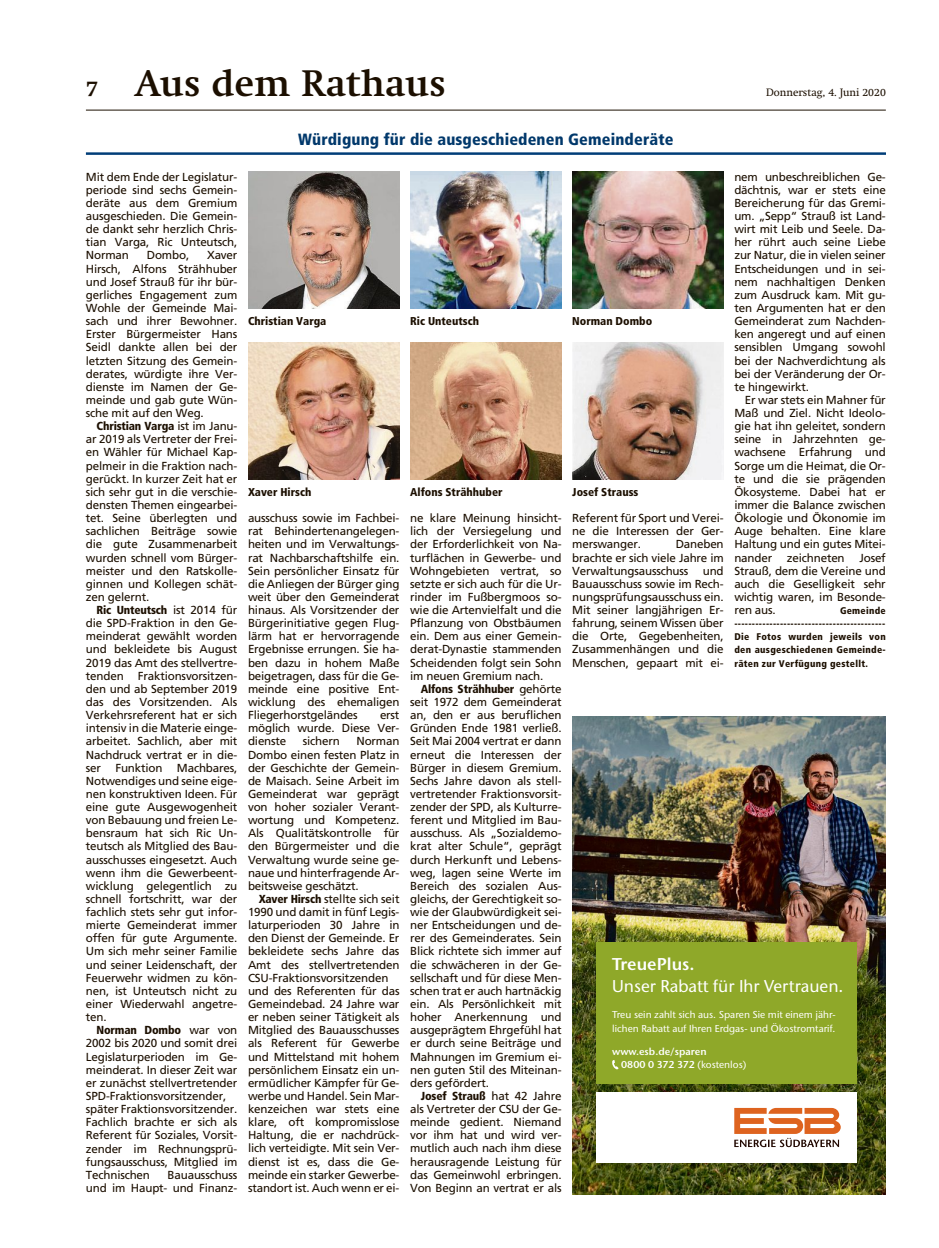
<style>
.page{position:relative;width:939px;height:1248px;background:#fff}
.page>*{position:absolute;margin:0;border:0;box-sizing:border-box;transform-origin:0 0}
.t1{font:700 36.25px "Swift";letter-spacing:.01em;color:#1c0f00}
.t2{font:500 17px "Stone Sans ITC Std";color:#fff}
.t3{font:600 17px "Stone Sans ITC Std";color:#fff}
.t4{font:900 condensed 16.25px "Frutiger";letter-spacing:.01em;color:#00386b}
.t5{font:11.62px/13.1px "Frutiger";letter-spacing:-.015em;color:#1c0f00;text-align:justify}
.t6{font:900 condensed 11.38px "Frutiger";color:#1c0f00}
.t7{font:10.62px "Swift";color:#1c0f00}
.t8{font:500 10px/13.5px "Stone Sans ITC Std";color:#fff}
.t9{font:600 10px/13.5px "Stone Sans ITC Std";color:#fff}
.t10{font:900 condensed 9.75px/13.1px "Frutiger";letter-spacing:.03em;color:#1c0f00;text-align:justify}
.s1{font-size:21.25px}
.s2{font-weight:900;font-stretch:condensed}
.s3{font-weight:500}
</style>
<div class="page">
<img style="left:572px;top:716px;width:314px;height:478px">
<div style="left:596px;top:942px;width:261px;height:141px;background:#8fa829"></div>
<svg style="left:612px;top:1060px;width:7px;height:10px"></svg>
<div style="left:596px;top:1091px;width:261px;height:71px;background:#fff"></div>
<svg style="left:734px;top:1107px;width:107px;height:39px"></svg>
<hr style="left:86px;top:110px;width:800px;height:1px;background:#1c0f00">
<hr style="left:86px;top:152px;width:800px;height:3px;background:#003d78">
<img style="left:248px;top:172px;width:152px;height:136px">
<img style="left:248px;top:342px;width:152px;height:137px">
<img style="left:410px;top:172px;width:152px;height:136px">
<img style="left:410px;top:342px;width:152px;height:137px">
<img style="left:572px;top:172px;width:152px;height:136px">
<img style="left:572px;top:342px;width:152px;height:137px">
<h1 class="t1" style="left:86px;top:62px;width:362px"><span class="s1">7</span> Aus dem Rathaus</h1>
<h3 class="t4" style="left:298px;top:133px;width:377px">Würdigung für die ausgeschiedenen Gemeinderäte</h3>
<p class="t7" style="left:766px;top:88px;width:121px">Donnerstag, 4. Juni 2020</p>
<p class="t5" style="left:86px;top:171px;width:153px">Mit dem Ende der Legislatur&shy;periode sind sechs Gemein&shy;deräte aus dem Gremium ausgeschieden. Die Gemein&shy;de dankt sehr herzlich Chris&shy;tian Varga, Ric Unteutsch, Norman</p>
<p class="t5" style="left:147px;top:250px;width:44px">Dombo,</p>
<p class="t5" style="left:86px;top:250px;width:153px;text-indent:121px">Xaver Hirsch, Alfons Strähhuber und Josef Strauß für ihr bür&shy;gerliches Engagement zum Wohle der Gemeinde Mai&shy;sach und ihrer Bewohner.<br>Erster Bürgermeister Hans Seidl dankte allen bei der letzten Sitzung des Gemein&shy;derates, würdigte ihre Ver&shy;dienste im Namen der Ge&shy;meinde und gab gute Wün&shy;sche mit auf den Weg.</p>
<p class="t5" style="left:86px;top:421px;width:153px;text-indent:11px"><span class="s2">Christian Varga</span> ist im Janu&shy;ar 2019 als Vertreter der Frei&shy;en Wähler für Michael Kap&shy;pelmeir in die Fraktion nach&shy;gerückt. In kurzer Zeit hat er sich sehr gut in die verschie&shy;densten Themen eingearbei&shy;tet. Seine überlegten und sachlichen Beiträge sowie die gute Zusammenarbeit wurden schnell vom Bürger&shy;meister und den Ratskolle&shy;ginnen und Kollegen schät&shy;zen gelernt.</p>
<p class="t5" style="left:86px;top:604px;width:153px;text-indent:11px"><span class="s2">Ric Unteutsch</span> ist 2014 für die SPD-Fraktion in den Ge&shy;meinderat gewählt worden und bekleidete bis August 2019 das Amt des stellvertre&shy;tenden Fraktionsvorsitzen&shy;den und ab September 2019 das des Vorsitzenden. Als Verkehrsreferent hat er sich intensiv in die Materie einge&shy;arbeitet. Sachlich, aber mit Nachdruck vertrat er in die&shy;ser Funktion Machbares, Notwendiges und seine eige&shy;nen konstruktiven Ideen. Für eine gute Ausgewogenheit von Bebauung und freien Le&shy;bensraum hat sich Ric Un&shy;teutsch als Mitglied des Bau&shy;ausschusses eingesetzt. Auch wenn ihm die Gewerbeent&shy;wicklung gelegentlich zu schnell fortschritt, war der fachlich stets sehr gut infor&shy;mierte Gemeinderat immer offen für gute Argumente.<br>Um sich mehr seiner Familie und seiner Leidenschaft, der Feuerwehr widmen zu kön&shy;nen, ist Unteutsch nicht zu einer Wiederwahl angetre&shy;ten.</p>
<p class="t5" style="left:86px;top:1024px;width:153px;text-align:left;text-indent:11px"><span class="s2">Norman Dombo</span> war von<br>2002 bis 2020 und somit drei<br>Legislaturperioden im Ge&shy;meinderat. In dieser Zeit war er zunächst stellvertretender<br>SPD-Fraktionsvorsitzender, später Fraktionsvorsitzender.<br>Fachlich brachte er sich als<br>Referent für Soziales, Vorsit&shy;zender im Rechnungsprü&shy;fungsausschuss, Mitglied im<br>Technischen</p>
<p class="t5" style="left:86px;top:1169px;width:153px;text-align:right">Bauausschuss<br>und im Haupt- und Finanz-</p>
<p class="t6" style="left:248px;top:317px;width:80px">Christian Varga</p>
<p class="t6" style="left:248px;top:487px;width:65px">Xaver Hirsch</p>
<p class="t5" style="left:248px;top:512px;width:153px">ausschuss sowie im Fachbei&shy;rat Behindertenangelegen&shy;heiten und im Verwaltungs&shy;rat Nachbarschaftshilfe ein.<br>Sein persönlicher Einsatz für die Anliegen der Bürger ging weit über den Gemeinderat hinaus. Als Vorsitzender der Bürgerinitiative gegen Flug&shy;lärm hat er hervorragende Ergebnisse errungen. Sie ha&shy;ben dazu in hohem Maße beigetragen, dass für die Ge&shy;meinde eine positive Ent&shy;wicklung des ehemaligen Fliegerhorstgeländes</p>
<p class="t5" style="left:248px;top:709px;width:153px;text-indent:132px">erst möglich wurde. Diese Ver&shy;dienste</p>
<p class="t5" style="left:303px;top:736px;width:39px">sichern</p>
<p class="t5" style="left:248px;top:736px;width:153px;text-indent:108px">Norman Dombo einen festen Platz in der Geschichte der Gemein&shy;de Maisach. Seine Arbeit im Gemeinderat war geprägt von hoher sozialer Verant&shy;wortung und Kompetenz.<br>Als Qualitätskontrolle für den Bürgermeister und die Verwaltung wurde seine ge&shy;naue und hinterfragende Ar&shy;beitsweise geschätzt.</p>
<p class="t5" style="left:248px;top:893px;width:153px;text-align:left;text-indent:11px"><span class="s2">Xaver Hirsch</span> stellte sich seit<br>1990 und damit in fünf Legis&shy;laturperioden 30 Jahre in den Dienst der Gemeinde. Er bekleidete sechs Jahre das<br>Amt des stellvertretenden<br>CSU-Fraktionsvorsitzenden und des Referenten für das<br>Gemeindebad. 24 Jahre war er neben seiner Tätigkeit als<br>Mitglied des Bauausschusses als Referent für Gewerbe und Mittelstand mit hohem persönlichem Einsatz ein un&shy;ermüdlicher Kämpfer für Ge&shy;werbe und Handel. Sein Mar&shy;kenzeichen war stets eine klare, oft kompromisslose<br>Haltung, die er nachdrück&shy;lich verteidigte. Mit sein Ver&shy;dienst ist es, dass die Ge&shy;meinde ein starker Gewerbe&shy;standort ist. Auch wenn er ei-</p>
<p class="t6" style="left:410px;top:317px;width:70px">Ric Unteutsch</p>
<p class="t6" style="left:410px;top:487px;width:94px">Alfons Strähhuber</p>
<p class="t5" style="left:410px;top:512px;width:153px">ne klare Meinung hinsicht&shy;lich der Versiegelung und der Erforderlichkeit von Na&shy;turflächen in Gewerbe- und Wohngebieten vertrat, so setzte er sich auch für die Ur&shy;rinder im Fußbergmoos so&shy;wie die Artenvielfalt und die Pflanzung von Obstbäumen ein. Dem aus einer Gemein&shy;derat-Dynastie stammenden Scheidenden folgt sein Sohn im neuen Gremium nach.</p>
<p class="t5" style="left:410px;top:683px;width:153px;text-indent:11px"><span class="s2">Alfons Strähhuber</span> gehörte seit 1972 dem Gemeinderat an, den er aus beruflichen Gründen Ende 1981 verließ.<br>Seit Mai 2004 vertrat er dann erneut die Interessen der Bürger in diesem Gremium.<br>Sechs Jahre davon als stell&shy;vertretender Fraktionsvorsit&shy;zender der SPD, als Kulturre&shy;ferent und Mitglied im Bau&shy;ausschuss. Als „Sozialdemo&shy;krat alter Schule“, geprägt durch Herkunft und Lebens&shy;weg, lagen seine Werte im Bereich des sozialen Aus&shy;gleichs, der Gerechtigkeit so&shy;wie der Glaubwürdigkeit sei&shy;ner Entscheidungen und de&shy;rer des Gemeinderates. Sein Blick richtete sich immer auf die schwächeren in der Ge&shy;sellschaft und für diese Men&shy;schen trat er auch hartnäckig ein. Als Persönlichkeit mit hoher Anerkennung und ausgeprägtem Ehrgefühl hat er durch seine Beiträge und Mahnungen im Gremium ei&shy;nen guten Stil des Miteinan&shy;ders gefördert.</p>
<p class="t5" style="left:410px;top:1090px;width:153px;text-indent:11px"><span class="s2">Josef Strauß</span> hat 42 Jahre als Vertreter der CSU der Ge&shy;meinde gedient. Niemand vor ihm hat und wird ver&shy;mutlich auch nach ihm diese herausragende Leistung für das Gemeinwohl erbringen.<br>Von Beginn an vertrat er als</p>
<p class="t6" style="left:572px;top:317px;width:82px">Norman Dombo</p>
<p class="t6" style="left:572px;top:487px;width:68px">Josef Strauss</p>
<p class="t5" style="left:572px;top:512px;width:153px">Referent für Sport und Verei&shy;ne die Interessen der Ger&shy;merswanger.</p>
<p class="t5" style="left:572px;top:539px;width:153px;text-indent:103px">Daneben brachte er sich viele Jahre im Verwaltungsausschuss und Bauausschuss sowie im Rech&shy;nungsprüfungsausschuss ein.<br>Mit seiner langjährigen Er&shy;fahrung, seinem Wissen über die Orte, Gegebenheiten, Zusammenhängen und die Menschen, gepaart mit ei-</p>
<p class="t5" style="left:734px;top:171px;width:153px">nem unbeschreiblichen Ge&shy;dächtnis, war er stets eine Bereicherung für das Gremi&shy;um. „Sepp“ Strauß ist Land&shy;wirt mit Leib und Seele. Da&shy;her rührt auch seine Liebe zur Natur, die in vielen seiner Entscheidungen und in sei&shy;nem nachhaltigen Denken zum Ausdruck kam. Mit gu&shy;ten Argumenten hat er den Gemeinderat zum Nachden&shy;ken angeregt und auf einen sensiblen Umgang sowohl bei der Nachverdichtung als bei der Veränderung der Or&shy;te hingewirkt.</p>
<p class="t5" style="left:734px;top:394px;width:153px;text-indent:11px">Er war stets ein Mahner für Maß und Ziel. Nicht Ideolo&shy;gie hat ihn geleitet, sondern seine in Jahrzehnten ge&shy;wachsene Erfahrung und Sorge um die Heimat, die Or&shy;te und die sie prägenden Ökosysteme. Dabei hat er immer die Balance zwischen Ökologie und Ökonomie im Auge behalten. Eine klare Haltung und ein gutes Mitei&shy;nander</p>
<p class="t5" style="left:734px;top:552px;width:153px;text-indent:125px">Josef Strauß, dem die Vereine und auch die Geselligkeit sehr wichtig waren, im Besonde&shy;ren aus.</p>
<p class="t5" style="left:787px;top:552px;width:59px">zeichneten</p>
<p class="t10" style="left:734px;top:605px;width:153px;text-indent:106px">Gemeinde ------------------------------------------- Die Fotos wurden jeweils von den ausgeschiedenen Gemeinde&shy;räten zur Verfügung gestellt.</p>
<h2 class="t3" style="left:612px;top:954px;width:84px">TreuePlus.</h2>
<h2 class="t2" style="left:612px;top:980px;width:233px">Unser Rabatt für Ihr Vertrauen.</h2>
<p class="t8" style="left:612px;top:1009px;width:225px">Treu sein zahlt sich aus. Sparen Sie mit einem jähr&shy;lichen Rabatt auf Ihren Erdgas- und Ökostromtarif.</p>
<p class="t9" style="left:621px;top:1044px;width:127px;text-indent:-9px">www.esb.de/sparen<br>0800 0 372 372 <span class="s3">(kostenlos)</span></p>
</div>
